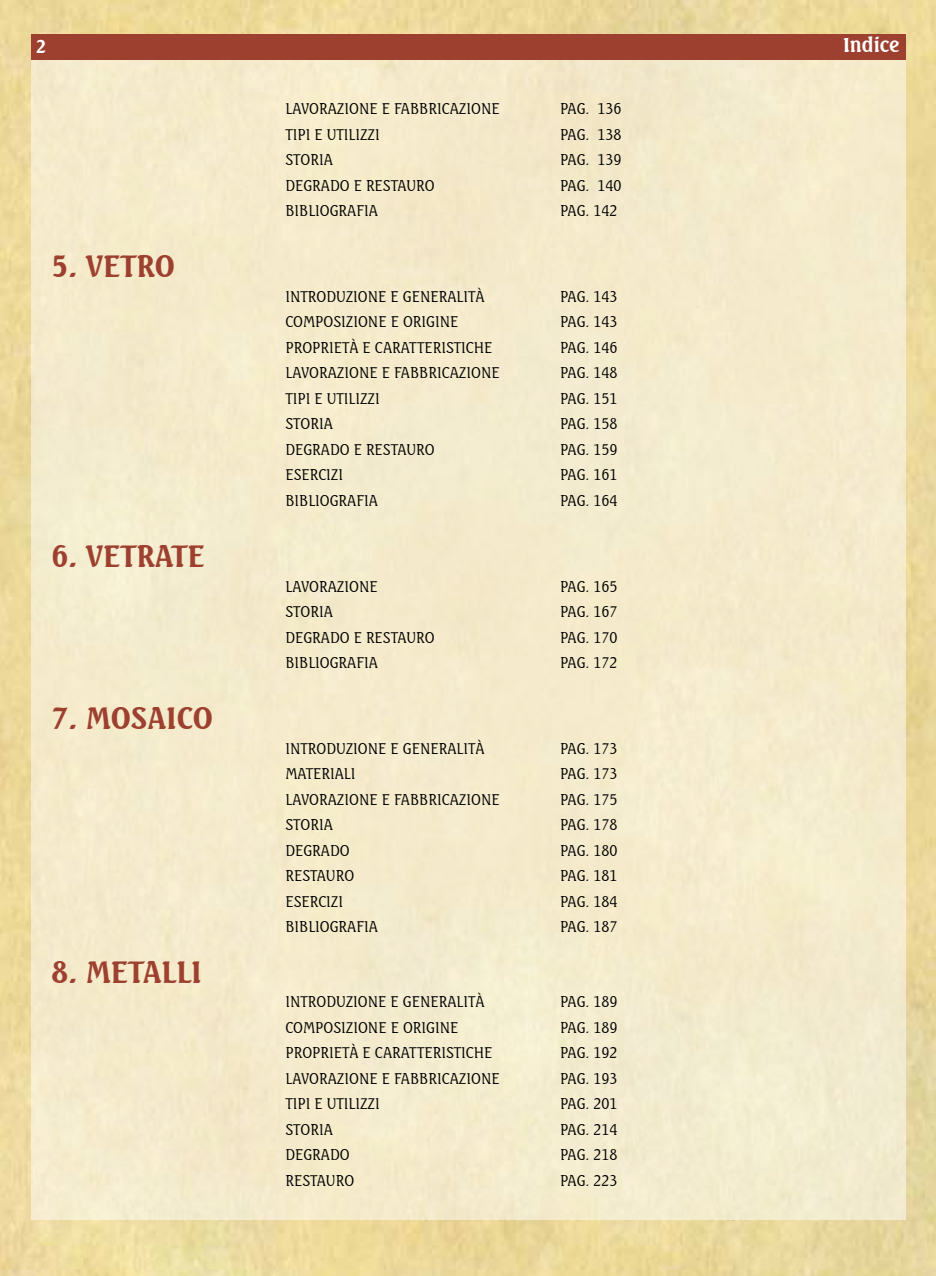
<style>
.page{position:relative;width:936px;height:1276px;background:#fff}
.page>*{position:absolute;margin:0;border:0;box-sizing:border-box;transform-origin:0 0}
.t1{font:700 30px "Seagull BT";color:#9e4030}
.t2{font:700 19.5px "Seagull BT";color:#fff}
.t3{font:700 18px "Seagull BT";color:#fff}
.t4{font:300 15px "Seagull BT";color:#000}
</style>
<div class="page">
<img style="left:0;top:0;width:935px;height:1276px">
<div style="left:31px;top:56px;width:874px;height:1163px;background:#f5ebcc"></div>
<div style="left:31px;top:34px;width:874px;height:25px;background:#9e4030"></div>
<p class="t3" style="left:36px;top:35px;width:12px">2</p>
<h2 class="t2" style="left:843px;top:33px;width:58px">Indice</h2>
<h1 class="t1" style="left:51px;top:247px;width:125px">5. VETRO</h1>
<h1 class="t1" style="left:51px;top:536px;width:155px">6. VETRATE</h1>
<h1 class="t1" style="left:51px;top:698px;width:163px">7. MOSAICO</h1>
<h1 class="t1" style="left:51px;top:952px;width:152px">8. METALLI</h1>
<p class="t4" style="left:285px;top:99px;width:216px">LAVORAZIONE E FABBRICAZIONE</p>
<p class="t4" style="left:560px;top:99px;width:63px">PAG. 136</p>
<p class="t4" style="left:285px;top:125px;width:96px">TIPI E UTILIZZI</p>
<p class="t4" style="left:560px;top:125px;width:63px">PAG. 138</p>
<p class="t4" style="left:285px;top:150px;width:49px">STORIA</p>
<p class="t4" style="left:560px;top:150px;width:63px">PAG. 139</p>
<p class="t4" style="left:285px;top:176px;width:151px">DEGRADO E RESTAURO</p>
<p class="t4" style="left:560px;top:176px;width:63px">PAG. 140</p>
<p class="t4" style="left:285px;top:201px;width:94px">BIBLIOGRAFIA</p>
<p class="t4" style="left:560px;top:201px;width:59px">PAG. 142</p>
<p class="t4" style="left:285px;top:287px;width:201px">INTRODUZIONE E GENERALITÀ</p>
<p class="t4" style="left:560px;top:287px;width:59px">PAG. 143</p>
<p class="t4" style="left:285px;top:312px;width:174px">COMPOSIZIONE E ORIGINE</p>
<p class="t4" style="left:560px;top:312px;width:59px">PAG. 143</p>
<p class="t4" style="left:285px;top:338px;width:208px">PROPRIETÀ E CARATTERISTICHE</p>
<p class="t4" style="left:560px;top:338px;width:59px">PAG. 146</p>
<p class="t4" style="left:285px;top:363px;width:216px">LAVORAZIONE E FABBRICAZIONE</p>
<p class="t4" style="left:560px;top:363px;width:59px">PAG. 148</p>
<p class="t4" style="left:285px;top:389px;width:96px">TIPI E UTILIZZI</p>
<p class="t4" style="left:560px;top:389px;width:59px">PAG. 151</p>
<p class="t4" style="left:285px;top:414px;width:49px">STORIA</p>
<p class="t4" style="left:560px;top:414px;width:59px">PAG. 158</p>
<p class="t4" style="left:285px;top:440px;width:151px">DEGRADO E RESTAURO</p>
<p class="t4" style="left:560px;top:440px;width:59px">PAG. 159</p>
<p class="t4" style="left:285px;top:465px;width:59px">ESERCIZI</p>
<p class="t4" style="left:560px;top:465px;width:59px">PAG. 161</p>
<p class="t4" style="left:285px;top:491px;width:94px">BIBLIOGRAFIA</p>
<p class="t4" style="left:560px;top:491px;width:59px">PAG. 164</p>
<p class="t4" style="left:285px;top:576px;width:94px">LAVORAZIONE</p>
<p class="t4" style="left:560px;top:576px;width:59px">PAG. 165</p>
<p class="t4" style="left:285px;top:602px;width:49px">STORIA</p>
<p class="t4" style="left:560px;top:602px;width:59px">PAG. 167</p>
<p class="t4" style="left:285px;top:627px;width:151px">DEGRADO E RESTAURO</p>
<p class="t4" style="left:560px;top:627px;width:59px">PAG. 170</p>
<p class="t4" style="left:285px;top:653px;width:94px">BIBLIOGRAFIA</p>
<p class="t4" style="left:560px;top:653px;width:59px">PAG. 172</p>
<p class="t4" style="left:285px;top:738px;width:201px">INTRODUZIONE E GENERALITÀ</p>
<p class="t4" style="left:560px;top:738px;width:59px">PAG. 173</p>
<p class="t4" style="left:285px;top:764px;width:71px">MATERIALI</p>
<p class="t4" style="left:560px;top:764px;width:59px">PAG. 173</p>
<p class="t4" style="left:285px;top:789px;width:216px">LAVORAZIONE E FABBRICAZIONE</p>
<p class="t4" style="left:560px;top:789px;width:59px">PAG. 175</p>
<p class="t4" style="left:285px;top:815px;width:49px">STORIA</p>
<p class="t4" style="left:560px;top:815px;width:59px">PAG. 178</p>
<p class="t4" style="left:285px;top:840px;width:66px">DEGRADO</p>
<p class="t4" style="left:560px;top:840px;width:59px">PAG. 180</p>
<p class="t4" style="left:285px;top:866px;width:70px">RESTAURO</p>
<p class="t4" style="left:560px;top:866px;width:59px">PAG. 181</p>
<p class="t4" style="left:285px;top:891px;width:59px">ESERCIZI</p>
<p class="t4" style="left:560px;top:891px;width:59px">PAG. 184</p>
<p class="t4" style="left:285px;top:917px;width:94px">BIBLIOGRAFIA</p>
<p class="t4" style="left:560px;top:917px;width:59px">PAG. 187</p>
<p class="t4" style="left:285px;top:992px;width:201px">INTRODUZIONE E GENERALITÀ</p>
<p class="t4" style="left:560px;top:992px;width:59px">PAG. 189</p>
<p class="t4" style="left:285px;top:1017px;width:174px">COMPOSIZIONE E ORIGINE</p>
<p class="t4" style="left:560px;top:1017px;width:59px">PAG. 189</p>
<p class="t4" style="left:285px;top:1043px;width:208px">PROPRIETÀ E CARATTERISTICHE</p>
<p class="t4" style="left:560px;top:1043px;width:59px">PAG. 192</p>
<p class="t4" style="left:285px;top:1068px;width:216px">LAVORAZIONE E FABBRICAZIONE</p>
<p class="t4" style="left:560px;top:1068px;width:59px">PAG. 193</p>
<p class="t4" style="left:285px;top:1094px;width:96px">TIPI E UTILIZZI</p>
<p class="t4" style="left:560px;top:1094px;width:59px">PAG. 201</p>
<p class="t4" style="left:285px;top:1119px;width:49px">STORIA</p>
<p class="t4" style="left:560px;top:1119px;width:59px">PAG. 214</p>
<p class="t4" style="left:285px;top:1145px;width:66px">DEGRADO</p>
<p class="t4" style="left:560px;top:1145px;width:59px">PAG. 218</p>
<p class="t4" style="left:285px;top:1170px;width:70px">RESTAURO</p>
<p class="t4" style="left:560px;top:1170px;width:59px">PAG. 223</p>
</div>
